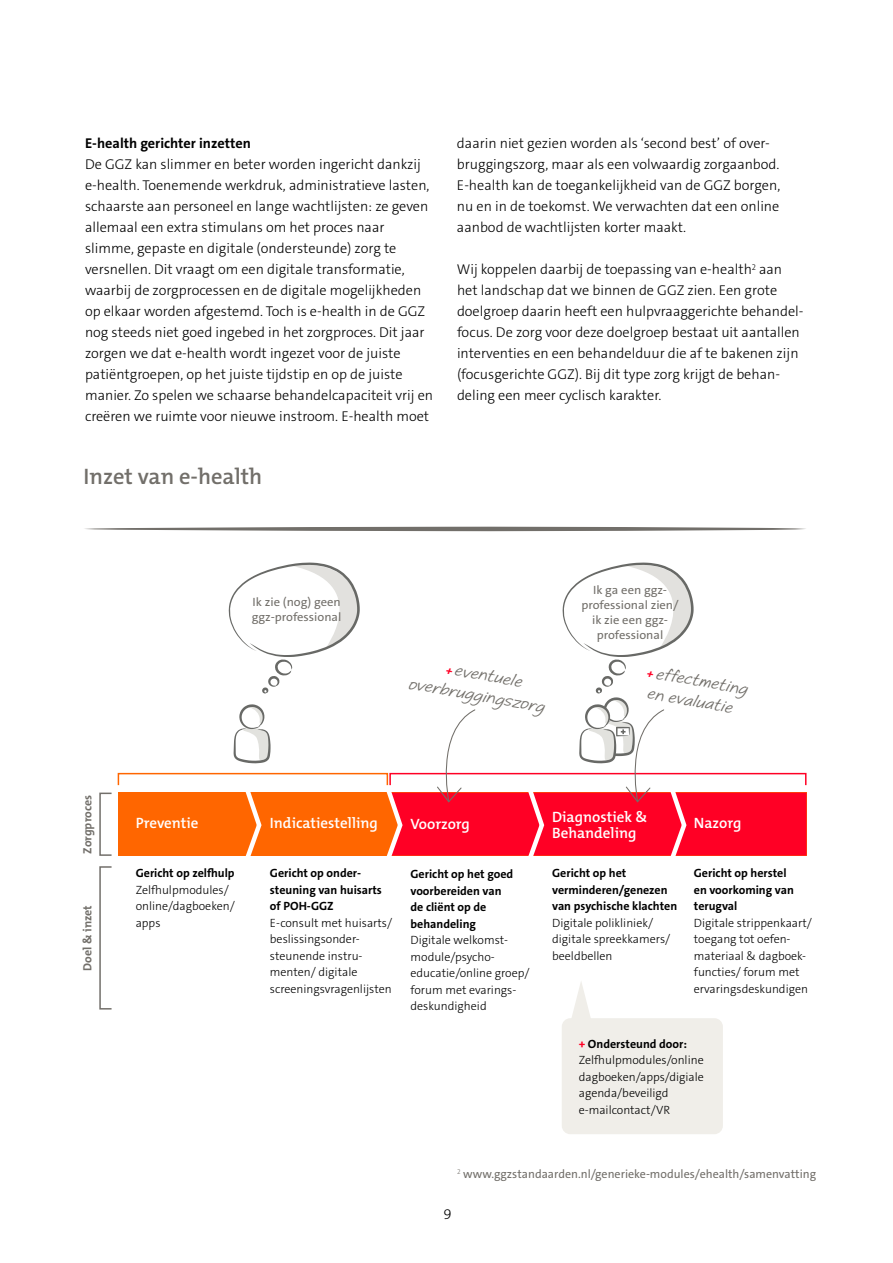
<style>
.page{position:relative;width:893px;height:1263px;background:#fff}
.page>*{position:absolute;margin:0;border:0;box-sizing:border-box;transform-origin:0 0}
.t1{font:600 22.5px "The Mix Os F";color:#726f6a}
.t2{font:italic 16.5px/21px "Andrea II Print Slant";color:#726f6a;text-align:center}
.t3{font:600 15px/16.5px "The Mix Os F";color:#fff}
.t4{font:300 14.25px/21px "The Sans C4 s";color:#000}
.t5{font:700 14.25px "The Sans C4 s";color:#000}
.t6{font:300 12px/16.5px "The Sans C4 s";color:#000}
.t7{font:700 12px/16.5px "The Sans C4 s";color:#000}
.t8{font:12px/15px "The Sans C4 s";color:#726f6a;text-align:center;scale:1.05 1}
.t9{font:12px "The Sans C4 s";color:#726f6a}
.t10{font:700 12px "The Mix Os F";color:#726f6a}
.s1{font-family:"The Sans C4 s";font-weight:700;font-size:12px;color:#ff0025}
.s2{font-weight:700;color:#ff0025}
.s3{font-weight:700}
</style>
<div class="page">
<svg style="left:234px;top:704px;width:37px;height:59px"></svg>
<svg style="left:229px;top:563px;width:131px;height:130px"></svg>
<div style="left:118px;top:792px;width:688px;height:63px;background:#f60"></div>
<svg style="left:242px;top:792px;width:22px;height:64px"></svg>
<div style="left:562px;top:1018px;width:161px;height:116px;background:#f0eee9;border-radius:9px"></div>
<svg style="left:572px;top:982px;width:19px;height:36px"></svg>
<div style="left:99px;top:792px;width:13px;height:64px;border:2px solid #726f6a"></div>
<div style="left:99px;top:866px;width:13px;height:143px;border:2px solid #726f6a"></div>
<div style="left:118px;top:773px;width:270px;height:13px;border:2px solid #f60"></div>
<svg style="left:383px;top:563px;width:423px;height:293px"></svg>
<svg style="left:85px;top:527px;width:721px;height:4px;background:#8f8d89"></svg>
<p class="t5" style="left:85px;top:134px;width:167px">E-health gerichter inzetten</p>
<p class="t4" style="left:85px;top:154px;width:350px">De GGZ kan slimmer en beter worden ingericht dankzij e-health. Toenemende werkdruk, administratieve lasten, schaarste aan personeel en lange wachtlijsten: ze geven allemaal een extra stimulans om het proces naar slimme, gepaste en digitale (ondersteunde) zorg te versnellen. Dit vraagt om een digitale transformatie, waarbij de zorgprocessen en de digitale mogelijkheden op elkaar worden afgestemd. Toch is e-health in de GGZ nog steeds niet goed ingebed in het zorgproces. Dit jaar zorgen we dat e-health wordt ingezet voor de juiste patiëntgroepen, op het juiste tijdstip en op de juiste manier. Zo spelen we schaarse behandelcapaciteit vrij en creëren we ruimte voor nieuwe instroom. E-health moet</p>
<h1 class="t1" style="left:84px;top:462px;width:180px">Inzet van e-health</h1>
<p class="t4" style="left:457px;top:133px;width:325px">daarin niet gezien worden als ‘second best’ of over&shy;bruggingszorg, maar als een volwaardig zorgaanbod.<br>E-health kan de toegankelijkheid van de GGZ borgen, nu en in de toekomst. We verwachten dat een online aanbod de wachtlijsten korter maakt.</p>
<p class="t4" style="left:457px;top:259px;width:347px">Wij koppelen daarbij de toepassing van e-health<sup>2</sup> aan het landschap dat we binnen de GGZ zien. Een grote doelgroep daarin heeft een hulpvraaggerichte behandel&shy;focus. De zorg voor deze doelgroep bestaat uit aantallen interventies en een behandelduur die af te bakenen zijn (focusgerichte GGZ). Bij dit type zorg krijgt de behan&shy;deling een meer cyclisch karakter.</p>
<p class="t8" style="left:252px;top:594px;width:87px;text-align:left">Ik zie (nog) geen ggz-professional</p>
<p class="t8" style="left:581px;top:582px;width:94px">Ik ga een ggz&shy;professional zien/ ik zie een ggz&shy;professional</p>
<p class="t10" style="left:80px;top:854px;width:60px;rotate:-90deg">Zorgproces</p>
<p class="t10" style="left:80px;top:971px;width:67px;rotate:-90deg">Doel &amp; inzet</p>
<p class="t2" style="left:414px;top:652px;width:140px;rotate:10deg"><span class="s1">+</span> eventuele overbruggingszorg</p>
<p class="t2" style="left:649px;top:662px;width:104px;text-align:left;rotate:10deg"><span class="s1">+</span> effectmeting en evaluatie</p>
<p class="t3" style="left:136px;top:814px;width:64px">Preventie</p>
<p class="t7" style="left:136px;top:865px;width:100px">Gericht op zelfhulp</p>
<p class="t6" style="left:136px;top:881px;width:101px">Zelfhulpmodules/ online/dagboeken/ apps</p>
<p class="t3" style="left:270px;top:814px;width:109px">Indicatiestelling</p>
<p class="t7" style="left:270px;top:865px;width:114px">Gericht op onder&shy;steuning van huisarts of POH-GGZ</p>
<p class="t6" style="left:270px;top:914px;width:124px">E-consult met huisarts/ beslissingsonder&shy;steunende instru&shy;menten/ digitale screeningsvragenlijsten</p>
<p class="t3" style="left:411px;top:815px;width:61px">Voorzorg</p>
<p class="t7" style="left:411px;top:866px;width:104px">Gericht op het goed voorbereiden van de cliënt op de behandeling</p>
<p class="t6" style="left:411px;top:932px;width:121px">Digitale welkomst&shy;module/psycho&shy;educatie/online groep/ forum met evarings&shy;deskundigheid</p>
<p class="t3" style="left:552px;top:808px;width:97px">Diagnostiek &amp;<br>Behandeling</p>
<p class="t7" style="left:552px;top:865px;width:127px">Gericht op het verminderen/genezen van psychische klachten</p>
<p class="t6" style="left:552px;top:914px;width:120px">Digitale polikliniek/ digitale spreekkamers/ beeldbellen</p>
<p class="t3" style="left:694px;top:814px;width:49px">Nazorg</p>
<p class="t7" style="left:694px;top:865px;width:101px">Gericht op herstel en voorkoming van terugval</p>
<p class="t6" style="left:694px;top:914px;width:120px">Digitale strippenkaart/ toegang tot oefen&shy;materiaal &amp; dagboek&shy;functies/ forum met ervaringsdeskundigen</p>
<p class="t6" style="left:579px;top:1035px;width:127px"><span class="s2">+</span> <span class="s3">Ondersteund door:<br></span>Zelfhulpmodules/online dagboeken/apps/digiale agenda/beveiligd e-mailcontact/VR</p>
<p class="t9" style="left:457px;top:1166px;width:361px"><sup>2</sup> www.ggzstandaarden.nl/generieke-modules/ehealth/samenvatting</p>
<p class="t4" style="left:444px;top:1204px;width:10px">9</p>
</div>
